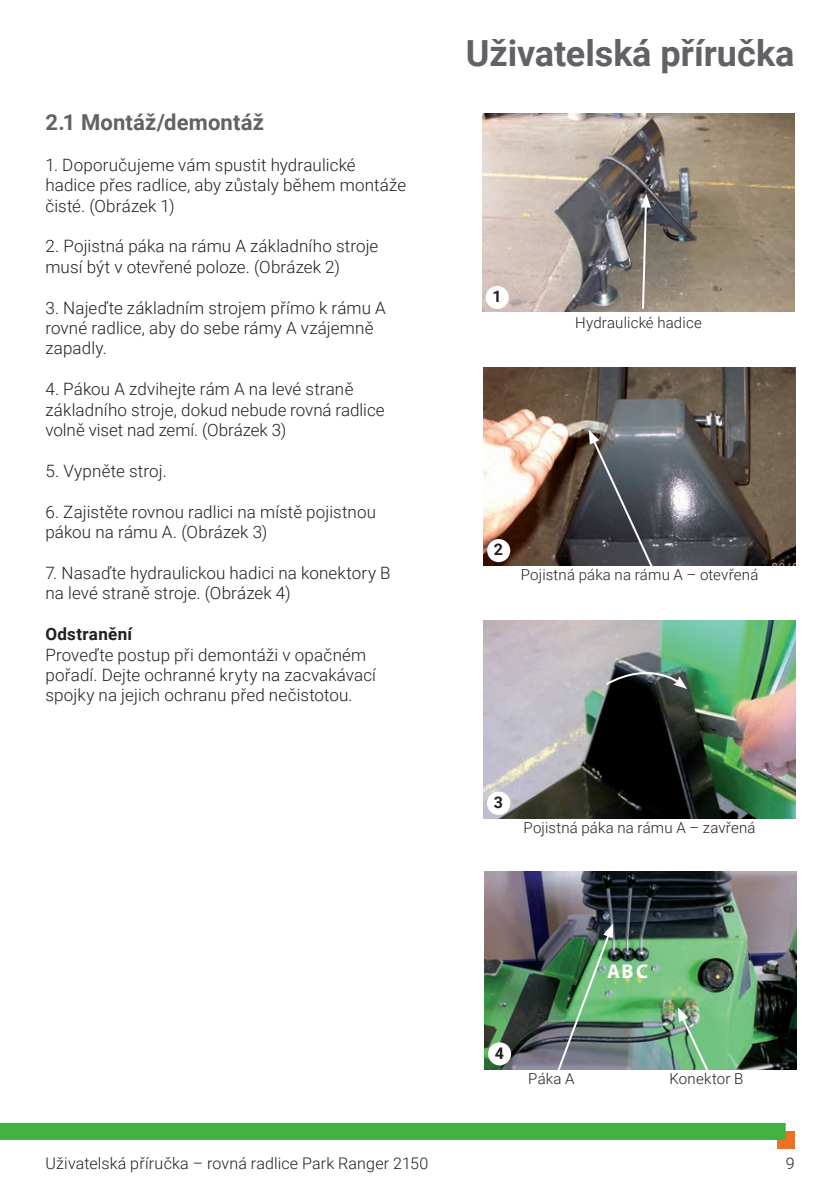
<style>
.page{position:relative;width:840px;height:1191px;background:#fff}
.page>*{position:absolute;margin:0;border:0;box-sizing:border-box;transform-origin:0 0}
.t1{font:700 36px "Roboto";letter-spacing:-.005em;color:#616265}
.t2{font:700 22px "Roboto";letter-spacing:.005em;color:#616265}
.t3{font:700 20px "Myriad Pro";color:#fff}
.t4{font:300 17px/20.4px "Roboto";letter-spacing:.005em;color:#231f20}
.t5{font:700 17px "Roboto";letter-spacing:.02em;color:#231f20}
.t6{font:300 16px "Roboto";letter-spacing:.01em;color:#231f20}
.t7{font:700 16px "Roboto";color:#231f20}
.t8{font:300 15px "Roboto";letter-spacing:.01em;color:#231f20}
</style>
<div class="page">
<div style="left:776px;top:1131px;width:18px;height:17px;background:#ea7125"></div>
<div style="left:0;top:1123px;width:785px;height:17px;background:#40b143"></div>
<img style="left:483px;top:620px;width:312px;height:199px">
<img style="left:482px;top:113px;width:312px;height:199px">
<img style="left:483px;top:367px;width:312px;height:199px">
<div style="left:485px;top:286px;width:23px;height:23px;background:#fff;border-radius:50%"></div>
<div style="left:487px;top:539px;width:23px;height:23px;background:#fff;border-radius:50%"></div>
<svg style="left:640px;top:193px;width:10px;height:118px"></svg>
<svg style="left:588px;top:429px;width:67px;height:137px;background:#52565c"></svg>
<img style="left:484px;top:871px;width:312px;height:198px">
<div style="left:488px;top:1042px;width:23px;height:23px;background:#fff;border-radius:50%"></div>
<svg style="left:677px;top:1007px;width:33px;height:63px;background:#7fbc8b"></svg>
<img style="left:554px;top:923px;width:58px;height:147px">
<div style="left:487px;top:791px;width:23px;height:23px;background:#fff;border-radius:50%"></div>
<svg style="left:603px;top:660px;width:84px;height:29px;background:#606f6c"></svg>
<p class="t2" style="left:45px;top:107px;width:220px">2.1 Montáž/demontáž</p>
<p class="t4" style="left:45px;top:154px;width:362px">1. Doporučujeme vám spustit hydraulické hadice přes radlice, aby zůstaly během montáže čisté. (Obrázek 1)</p>
<p class="t4" style="left:45px;top:235px;width:334px">2. Pojistná páka na rámu A základního stroje musí být v otevřené poloze. (Obrázek 2)</p>
<p class="t4" style="left:45px;top:297px;width:342px">3. Najeďte základním strojem přímo k rámu A rovné radlice, aby do sebe rámy A vzájemně zapadly.</p>
<p class="t4" style="left:45px;top:378px;width:340px">4. Pákou A zdvihejte rám A na levé straně základního stroje, dokud nebude rovná radlice volně viset nad zemí. (Obrázek 3)</p>
<p class="t4" style="left:45px;top:460px;width:123px">5. Vypněte stroj.</p>
<p class="t4" style="left:45px;top:501px;width:332px">6. Zajistěte rovnou radlici na místě pojistnou pákou na rámu A. (Obrázek 3)</p>
<p class="t4" style="left:45px;top:562px;width:346px">7. Nasaďte hydraulickou hadici na konektory B na levé straně stroje. (Obrázek 4)</p>
<p class="t5" style="left:45px;top:622px;width:88px">Odstranění</p>
<p class="t4" style="left:45px;top:643px;width:332px">Proveďte postup při demontáži v opačném pořadí. Dejte ochranné kryty na zacvakávací spojky na jejich ochranu před nečistotou.</p>
<h1 class="t1" style="left:465px;top:28px;width:330px">Uživatelská příručka</h1>
<p class="t7" style="left:492px;top:285px;width:11px">1</p>
<p class="t8" style="left:575px;top:312px;width:128px">Hydraulické hadice</p>
<p class="t7" style="left:493px;top:538px;width:11px">2</p>
<p class="t8" style="left:520px;top:564px;width:239px">Pojistná páka na rámu A – otevřená</p>
<p class="t7" style="left:493px;top:791px;width:11px">3</p>
<p class="t8" style="left:523px;top:817px;width:233px">Pojistná páka na rámu A – zavřená</p>
<p class="t6" style="left:45px;top:1152px;width:384px">Uživatelská příručka – rovná radlice Park Ranger 2150</p>
<p class="t3" style="left:606px;top:958px;width:42px">ABC</p>
<p class="t7" style="left:494px;top:1041px;width:11px">4</p>
<p class="t8" style="left:528px;top:1068px;width:48px">Páka A</p>
<p class="t8" style="left:669px;top:1068px;width:75px">Konektor B</p>
<p class="t6" style="left:785px;top:1152px;width:10px">9</p>
</div>
